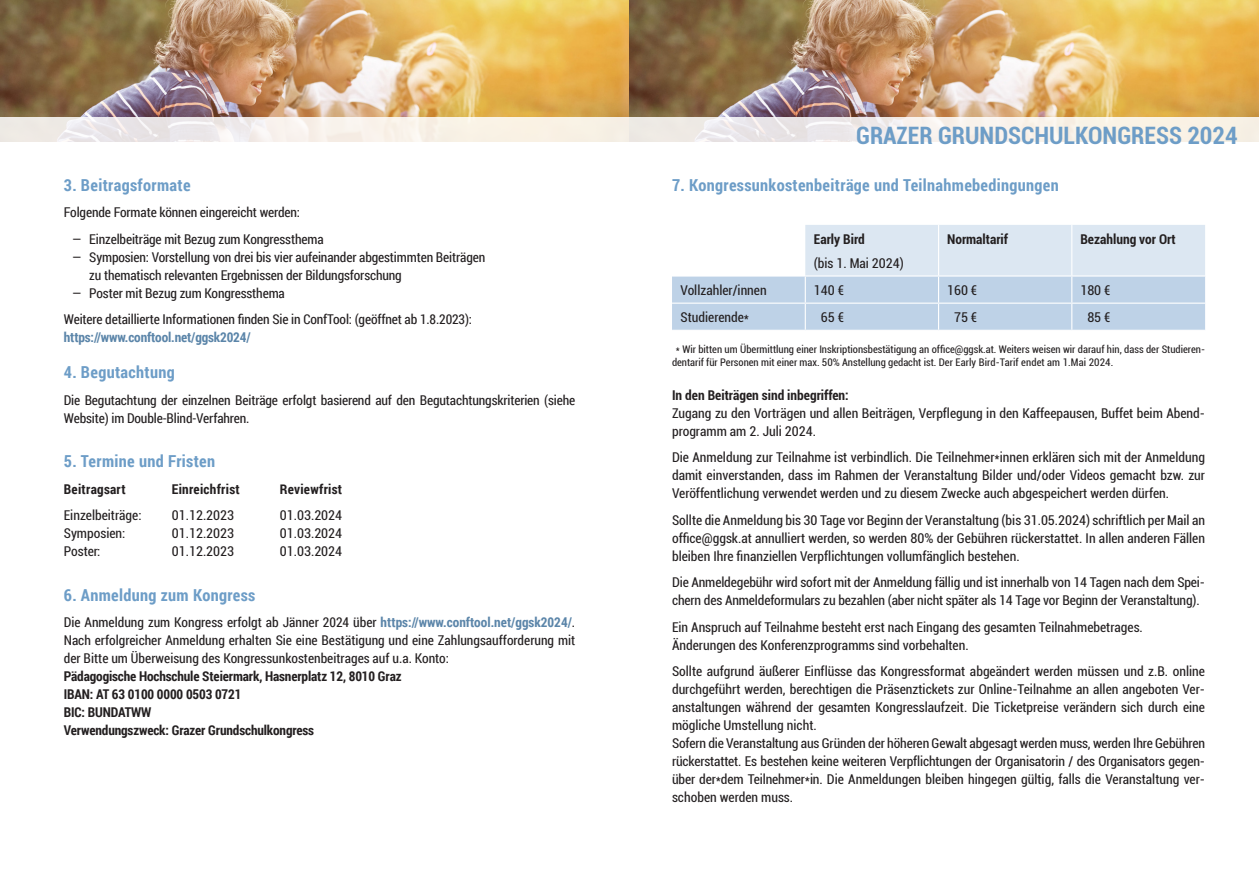
<style>
.page{position:relative;width:1259px;height:893px;background:#fff}
.page>*{position:absolute;margin:0;border:0;box-sizing:border-box;transform-origin:0 0}
.t1{font:700 condensed 24px "Roboto";color:#6d9dc7}
.t2{font:700 16.5px "Roboto Condensed";letter-spacing:.02em;color:#6d9dc7}
.t3{font:condensed 13.5px/18px "Roboto";color:#231f20}
.t4{font:13.5px/18px "Roboto Condensed";letter-spacing:-.01em;color:#231f20}
.t5{font:700 13.5px/18px "Roboto Condensed";letter-spacing:-.01em;color:#231f20}
.t6{font:700 condensed 13.5px "Roboto";color:#231f20}
.t7{font:700 13.5px "Roboto Condensed";letter-spacing:.02em;color:#231f20}
.t8{font:700 13.5px "Roboto Condensed";letter-spacing:-.01em;color:#5b85a9}
.t9{font:condensed 10.5px/12.6px "Roboto";color:#231f20}
.s1{font-weight:700;color:#5b85a9}
</style>
<div class="page">
<img style="left:0;top:0;width:1259px;height:117px">
<svg style="left:0;top:117px;width:629px;height:25px;background:#f3eee8"></svg>
<svg style="left:629px;top:117px;width:630px;height:25px;background:#f3eee8"></svg>
<svg style="left:672px;top:225px;width:533px;height:105px;background:#d2e0ee"></svg>
<hr style="left:672px;top:275px;width:133px;height:2px;background:#fff">
<hr style="left:805px;top:275px;width:133px;height:2px;background:#fff">
<hr style="left:938px;top:275px;width:133px;height:2px;background:#fff">
<hr style="left:1071px;top:275px;width:134px;height:2px;background:#fff">
<hr style="left:938px;top:225px;width:1px;height:50px;background:#fff">
<hr style="left:1071px;top:225px;width:1px;height:50px;background:#fff">
<p class="t2" style="left:64px;top:173px;width:128px">3. Beitragsformate</p>
<p class="t4" style="left:72px;top:199px;width:253px;line-height:26.5px;text-indent:-9px">Folgende Formate können eingereicht werden:<br>― Einzelbeiträge mit Bezug zum Kongressthema</p>
<p class="t4" style="left:72px;top:247px;width:414px">― Symposien: Vorstellung von drei bis vier aufeinander abgestimmten Beiträgen</p>
<p class="t4" style="left:89px;top:265px;width:314px">zu thematisch relevanten Ergebnissen der Bildungsforschung</p>
<p class="t4" style="left:72px;top:283px;width:214px">― Poster mit Bezug zum Kongressthema</p>
<p class="t4" style="left:64px;top:310px;width:410px">Weitere detaillierte Informationen finden Sie in ConfTool: (geöffnet ab 1.8.2023):</p>
<p class="t8" style="left:64px;top:328px;width:188px">https://www.conftool.net/ggsk2024/</p>
<p class="t2" style="left:64px;top:361px;width:112px">4. Begutachtung</p>
<p class="t4" style="left:64px;top:390px;width:513px">Die Begutachtung der einzelnen Beiträge erfolgt basierend auf den Begutachtungskriterien (siehe<br>Website) im Double-Blind-Verfahren.</p>
<p class="t2" style="left:64px;top:450px;width:153px">5. Termine und Fristen</p>
<p class="t7" style="left:64px;top:479px;width:63px">Beitragsart</p>
<p class="t7" style="left:172px;top:479px;width:69px">Einreichfrist</p>
<p class="t7" style="left:280px;top:479px;width:64px">Reviewfrist</p>
<p class="t3" style="left:64px;top:506px;width:79px">Einzelbeiträge:</p>
<p class="t3" style="left:172px;top:506px;width:64px">01.12.2023</p>
<p class="t3" style="left:280px;top:506px;width:64px">01.03.2024</p>
<p class="t3" style="left:64px;top:524px;width:63px">Symposien:</p>
<p class="t3" style="left:172px;top:524px;width:64px">01.12.2023</p>
<p class="t3" style="left:280px;top:524px;width:64px">01.03.2024</p>
<p class="t3" style="left:64px;top:542px;width:38px">Poster:</p>
<p class="t3" style="left:172px;top:542px;width:64px">01.12.2023</p>
<p class="t3" style="left:280px;top:542px;width:64px">01.03.2024</p>
<p class="t2" style="left:64px;top:583px;width:193px">6. Anmeldung zum Kongress</p>
<p class="t4" style="left:64px;top:613px;width:513px;text-align:justify">Die Anmeldung zum Kongress erfolgt ab Jänner 2024 über <span class="s1">https://www.conftool.net/ggsk2024/</span>.<br>Nach erfolgreicher Anmeldung erhalten Sie eine Bestätigung und eine Zahlungsaufforderung mit der Bitte um Überweisung des Kongressunkostenbeitrages auf u.a. Konto:</p>
<p class="t5" style="left:64px;top:667px;width:339px">Pädagogische Hochschule Steiermark, Hasnerplatz 12, 8010 Graz IBAN: AT 63 0100 0000 0503 0721<br>BIC: BUNDATWW<br>Verwendungszweck: Grazer Grundschulkongress</p>
<h1 class="t1" style="left:856px;top:118px;width:383px">GRAZER GRUNDSCHULKONGRESS 2024</h1>
<p class="t2" style="left:672px;top:173px;width:388px">7. Kongressunkostenbeiträge und Teilnahmebedingungen</p>
<p class="t6" style="left:814px;top:229px;width:52px">Early Bird</p>
<p class="t3" style="left:814px;top:253px;width:91px">(bis 1. Mai 2024)</p>
<p class="t6" style="left:947px;top:229px;width:62px">Normaltarif</p>
<p class="t6" style="left:1080px;top:229px;width:97px">Bezahlung vor Ort</p>
<p class="t3" style="left:680px;top:280px;width:88px">Vollzahler/innen</p>
<p class="t3" style="left:814px;top:280px;width:32px">140 €</p>
<p class="t3" style="left:947px;top:280px;width:32px">160 €</p>
<p class="t3" style="left:1080px;top:280px;width:32px">180 €</p>
<p class="t3" style="left:680px;top:308px;width:70px">Studierende*</p>
<p class="t3" style="left:821px;top:308px;width:25px">65 €</p>
<p class="t3" style="left:954px;top:308px;width:25px">75 €</p>
<p class="t3" style="left:1087px;top:308px;width:25px">85 €</p>
<p class="t9" style="left:672px;top:343px;width:534px;text-indent:4px">* Wir bitten um Übermittlung einer Inskriptionsbestätigung an office@ggsk.at. Weiters weisen wir darauf hin, dass der Studieren&shy;dentarif für Personen mit einer max. 50% Anstellung gedacht ist. Der Early Bird-Tarif endet am 1.Mai 2024.</p>
<p class="t6" style="left:672px;top:386px;width:178px">In den Beiträgen sind inbegriffen:</p>
<p class="t3" style="left:672px;top:404px;width:534px">Zugang zu den Vorträgen und allen Beiträgen, Verpflegung in den Kaffeepausen, Buffet beim Abend&shy;programm am 2. Juli 2024.</p>
<p class="t3" style="left:672px;top:448px;width:534px;text-align:justify">Die Anmeldung zur Teilnahme ist verbindlich. Die Teilnehmer*innen erklären sich mit der Anmeldung damit einverstanden, dass im Rahmen der Veranstaltung Bilder und/oder Videos gemacht bzw. zur Veröffentlichung verwendet werden und zu diesem Zwecke auch abgespeichert werden dürfen.</p>
<p class="t3" style="left:672px;top:511px;width:534px;text-align:justify">Sollte die Anmeldung bis 30 Tage vor Beginn der Veranstaltung (bis 31.05.2024) schriftlich per Mail an office@ggsk.at annulliert werden, so werden 80% der Gebühren rückerstattet. In allen anderen Fällen bleiben Ihre finanziellen Verpflichtungen vollumfänglich bestehen.</p>
<p class="t3" style="left:672px;top:573px;width:534px">Die Anmeldegebühr wird sofort mit der Anmeldung fällig und ist innerhalb von 14 Tagen nach dem Spei&shy;chern des Anmeldeformulars zu bezahlen (aber nicht später als 14 Tage vor Beginn der Veranstaltung).</p>
<p class="t3" style="left:672px;top:618px;width:472px">Ein Anspruch auf Teilnahme besteht erst nach Eingang des gesamten Teilnahmebetrages.<br>Änderungen des Konferenzprogramms sind vorbehalten.</p>
<p class="t3" style="left:672px;top:662px;width:534px">Sollte aufgrund äußerer Einflüsse das Kongressformat abgeändert werden müssen und z.B. online durchgeführt werden, berechtigen die Präsenztickets zur Online-Teilnahme an allen angeboten Ver&shy;anstaltungen während der gesamten Kongresslaufzeit. Die Ticketpreise verändern sich durch eine mögliche Umstellung nicht.<br>Sofern die Veranstaltung aus Gründen der höheren Gewalt abgesagt werden muss, werden Ihre Gebühren rückerstattet. Es bestehen keine weiteren Verpflichtungen der Organisatorin / des Organisators gegen&shy;über der*dem Teilnehmer*in. Die Anmeldungen bleiben hingegen gültig, falls die Veranstaltung ver&shy;schoben werden muss.</p>
</div>
